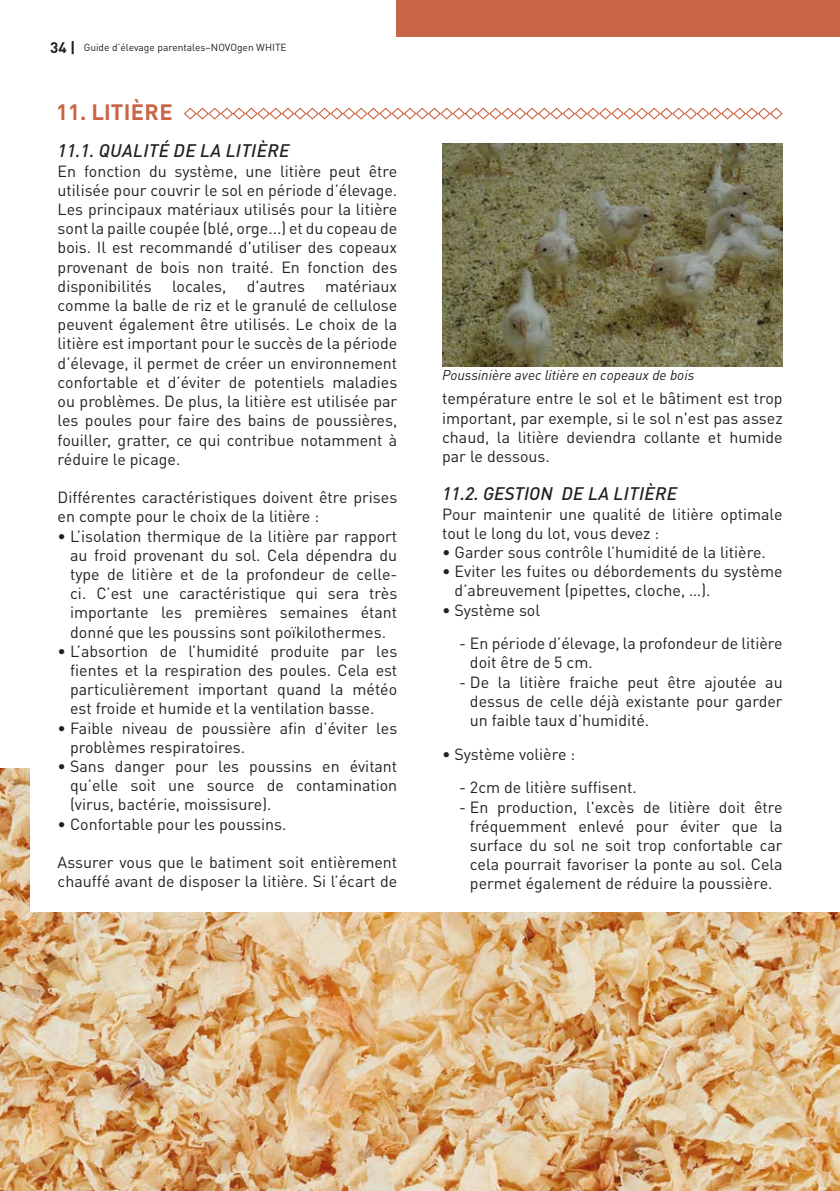
<style>
.page{position:relative;width:840px;height:1191px;background:#fff}
.page>*{position:absolute;margin:0;border:0;box-sizing:border-box;transform-origin:0 0}
._02_TITRE{font:700 22px "DIN Pro";letter-spacing:.01em;color:#c96444}
.t1{font:italic 500 18px "DIN Pro";letter-spacing:.02em;color:#231f20}
.t2{font:16px/19.2px "DIN Pro";color:#231f20;text-align:justify}
._01_TXT{font:italic 14px "DIN Pro";color:#231f20}
.t3{font:10.2px "DIN Pro";color:#231f20}
.s1{font-weight:700;font-size:15.2px}
</style>
<div class="page">
<div style="left:396px;top:1px;width:443px;height:36px;background:#c96444"></div>
<svg style="left:184px;top:107px;width:599px;height:13px"></svg>
<img style="left:442px;top:143px;width:340px;height:223px">
<img style="left:0;top:768px;width:839px;height:423px">
<div style="left:31px;top:727px;width:808px;height:185px;background:#fff"></div>
<p class="t3" style="left:50px;top:40px;width:238px"><span class="s1">34 |</span> Guide d’élevage parentales–NOVOgen WHITE</p>
<p class="_02_TITRE" style="left:56px;top:94px;width:118px">11. LITIÈRE</p>
<p class="t1" style="left:58px;top:136px;width:233px">11.1. QUALITÉ DE LA LITIÈRE</p>
<p class="t2" style="left:58px;top:160px;width:341px">En fonction du système, une litière peut être utilisée pour couvrir le sol en période d’élevage.<br>Les principaux matériaux utilisés pour la litière sont la paille coupée (blé, orge...) et du copeau de bois. Il est recommandé d'utiliser des copeaux provenant de bois non traité. En fonction des disponibilités</p>
<p class="t2" style="left:58px;top:275px;width:341px;text-indent:267px">matériaux comme la balle de riz et le granulé de cellulose peuvent également être utilisés. Le choix de la litière est important pour le succès de la période d’élevage, il permet de créer un environnement confortable et d’éviter de potentiels maladies ou problèmes. De plus, la litière est utilisée par les poules pour faire des bains de poussières, fouiller, gratter, ce qui contribue notamment à réduire le picage.</p>
<p class="t2" style="left:58px;top:486px;width:341px">Différentes caractéristiques doivent être prises en compte pour le choix de la litière :</p>
<p class="t2" style="left:70px;top:524px;width:328px;text-indent:-12px">• L’isolation thermique de la litière par rapport au froid provenant du sol. Cela dépendra du type de litière et de la profondeur de celle&shy;ci. C’est une caractéristique qui sera très importante les premières semaines étant donné que les poussins sont poïkilothermes.</p>
<p class="t2" style="left:70px;top:640px;width:328px;text-indent:-12px">• L’absortion de l’humidité produite par les fientes et la respiration des poules. Cela est particulièrement important quand la météo est froide et humide et la ventilation basse.</p>
<p class="t2" style="left:70px;top:716px;width:328px;text-indent:-12px">• Faible niveau de poussière afin d’éviter les problèmes respiratoires.</p>
<p class="t2" style="left:70px;top:755px;width:328px;text-indent:-12px">• Sans danger pour les poussins en évitant qu’elle soit une source de contamination (virus, bactérie, moissisure).</p>
<p class="t2" style="left:58px;top:812px;width:230px">• Confortable pour les poussins.</p>
<p class="t2" style="left:58px;top:851px;width:341px">Assurer vous que le batiment soit entièrement chauffé avant de disposer la litière. Si l’écart de</p>
<p class="t2" style="left:172px;top:275px;width:56px">locales,</p>
<p class="t2" style="left:246px;top:275px;width:60px">d'autres</p>
<p class="_01_TXT" style="left:442px;top:364px;width:253px">Poussinière avec litière en copeaux de bois</p>
<p class="t2" style="left:442px;top:387px;width:342px">température entre le sol et le bâtiment est trop important, par exemple, si le sol n'est pas assez chaud, la litière deviendra collante et humide par le dessous.</p>
<p class="t1" style="left:442px;top:479px;width:236px">11.2. GESTION DE LA LITIÈRE</p>
<p class="t2" style="left:442px;top:502px;width:342px">Pour maintenir une qualité de litière optimale tout le long du lot, vous devez :</p>
<p class="t2" style="left:442px;top:541px;width:325px">• Garder sous contrôle l’humidité de la litière.</p>
<p class="t2" style="left:454px;top:560px;width:329px;text-indent:-12px">• Eviter les fuites ou débordements du système d’abreuvement (pipettes, cloche, …).</p>
<p class="t2" style="left:442px;top:598px;width:99px">• Système sol</p>
<p class="t2" style="left:469px;top:632px;width:314px;text-indent:-11px">- En période d’élevage, la profondeur de litière doit être de 5 cm.</p>
<p class="t2" style="left:469px;top:670px;width:314px;text-indent:-11px">- De la litière fraiche peut être ajoutée au dessus de celle déjà existante pour garder un faible taux d’humidité.</p>
<p class="t2" style="left:442px;top:742px;width:134px">• Système volière :</p>
<p class="t2" style="left:459px;top:776px;width:179px">- 2cm de litière suffisent.</p>
<p class="t2" style="left:469px;top:795px;width:314px;text-indent:-11px">- En production, l'excès de litière doit être fréquemment enlevé pour éviter que la surface du sol ne soit trop confortable car cela pourrait favoriser la ponte au sol. Cela permet également de réduire la poussière.</p>
</div>
